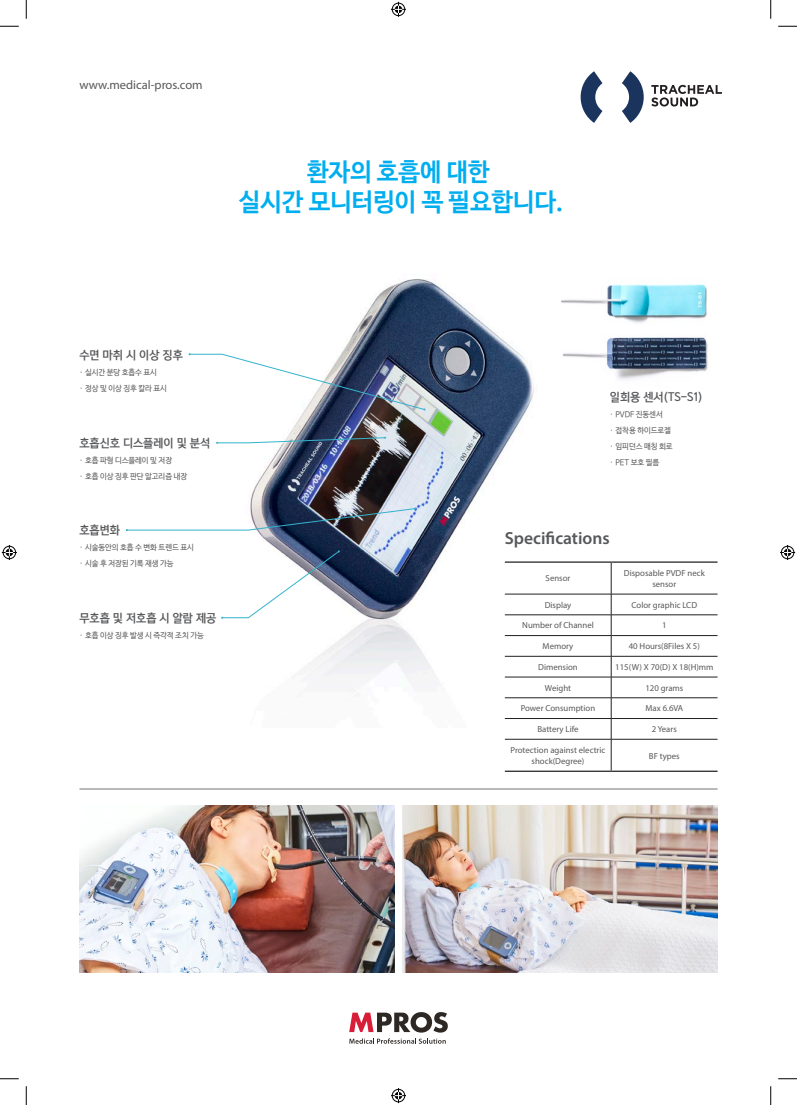
<style>
.page{position:relative;width:797px;height:1105px;background:#fff}
.page>*{position:absolute;margin:0;border:0;box-sizing:border-box;transform-origin:0 0}
.t1{font:25px "Nanum Barun Gothic OTF Bold";letter-spacing:-.005em;color:#00aeef}
.t2{font:600 17.5px "Myriad Pro";color:#57585a}
.t3{font:12.5px "Myriad Pro";color:#57585a}
.t4{font:11px "Yoon Gothic Pro 770";letter-spacing:-.01em;color:#57585a;scale:.95 1}
.t5{font:8.75px/11.2px "Myriad Pro";color:#57585a;text-align:center}
.t6{font:8px "Nanum Barun Gothic OTF";letter-spacing:-.01em;color:#57585a;scale:.95 1}
.s1{font-family:"Yoon Gothic Pro 750"}
</style>
<div class="page">
<img style="left:561px;top:284px;width:147px;height:96px">
<img style="left:227px;top:279px;width:334px;height:440px">
<img style="left:189px;top:354px;width:236px;height:56px">
<svg style="left:216px;top:437px;width:170px;height:6px"></svg>
<svg style="left:221px;top:551px;width:118px;height:67px"></svg>
<img style="left:126px;top:508px;width:289px;height:23px">
<hr style="left:611px;top:563px;width:1px;height:31px;background:#231f20">
<hr style="left:505px;top:594px;width:106px;height:1px;background:#231f20">
<hr style="left:611px;top:594px;width:106px;height:1px;background:#231f20">
<hr style="left:505px;top:615px;width:106px;height:1px;background:#231f20">
<hr style="left:611px;top:615px;width:106px;height:1px;background:#231f20">
<hr style="left:505px;top:635px;width:106px;height:1px;background:#231f20">
<hr style="left:611px;top:635px;width:106px;height:1px;background:#231f20">
<hr style="left:505px;top:656px;width:106px;height:1px;background:#231f20">
<hr style="left:611px;top:656px;width:106px;height:1px;background:#231f20">
<hr style="left:505px;top:677px;width:106px;height:1px;background:#231f20">
<hr style="left:611px;top:677px;width:106px;height:1px;background:#231f20">
<hr style="left:505px;top:697px;width:106px;height:1px;background:#231f20">
<hr style="left:611px;top:697px;width:106px;height:1px;background:#231f20">
<hr style="left:505px;top:718px;width:106px;height:1px;background:#231f20">
<hr style="left:611px;top:718px;width:106px;height:1px;background:#231f20">
<svg style="left:611px;top:594px;width:1px;height:145px"></svg>
<hr style="left:505px;top:739px;width:106px;height:1px;background:#231f20">
<hr style="left:611px;top:739px;width:106px;height:1px;background:#231f20">
<hr style="left:611px;top:739px;width:1px;height:32px;background:#231f20">
<hr style="left:505px;top:771px;width:106px;height:1px;background:#231f20">
<hr style="left:611px;top:771px;width:106px;height:1px;background:#231f20">
<hr style="left:505px;top:561px;width:106px;height:2px;background:#231f20">
<hr style="left:611px;top:561px;width:106px;height:2px;background:#231f20">
<svg style="left:651px;top:85px;width:71px;height:22px"></svg>
<svg style="left:580px;top:71px;width:22px;height:52px"></svg>
<svg style="left:622px;top:71px;width:21px;height:52px"></svg>
<svg style="left:349px;top:1012px;width:99px;height:20px"></svg>
<svg style="left:349px;top:1038px;width:97px;height:6px"></svg>
<img style="left:79px;top:806px;width:316px;height:166px">
<img style="left:402px;top:806px;width:315px;height:166px">
<hr style="left:79px;top:788px;width:638px;height:2px;background:#231f20">
<svg style="left:0;top:25px;width:19px;height:2px"></svg>
<svg style="left:778px;top:25px;width:19px;height:2px"></svg>
<svg style="left:0;top:1078px;width:19px;height:1px"></svg>
<svg style="left:778px;top:1078px;width:19px;height:1px"></svg>
<svg style="left:25px;top:0;width:2px;height:19px"></svg>
<svg style="left:25px;top:1086px;width:2px;height:19px"></svg>
<svg style="left:770px;top:0;width:1px;height:19px"></svg>
<svg style="left:770px;top:1086px;width:1px;height:19px"></svg>
<svg style="left:391px;top:2px;width:15px;height:15px"></svg>
<svg style="left:391px;top:1088px;width:15px;height:15px"></svg>
<svg style="left:2px;top:545px;width:15px;height:15px"></svg>
<svg style="left:780px;top:545px;width:15px;height:15px"></svg>
<p class="t3" style="left:79px;top:77px;width:125px">www.medical-pros.com</p>
<p class="t1" style="left:307px;top:160px;width:184px">환자의 호흡에 대한</p>
<p class="t1" style="left:239px;top:190px;width:326px">실시간 모니터링이 꼭 필요합니다.</p>
<p class="t4" style="left:79px;top:347px;width:110px">수면 마취 시 이상 징후</p>
<p class="t6" style="left:79px;top:368px;width:83px"><span class="s1">·</span> 실시간 분당 호흡수 표시</p>
<p class="t6" style="left:79px;top:384px;width:94px"><span class="s1">·</span> 정상 및 이상 징후 칼라 표시</p>
<p class="t4" style="left:79px;top:435px;width:139px">호흡신호 디스플레이 및 분석</p>
<p class="t6" style="left:79px;top:456px;width:99px"><span class="s1">·</span> 호흡 파형 디스플레이 및 저장</p>
<p class="t6" style="left:79px;top:472px;width:115px"><span class="s1">·</span> 호흡 이상 징후 판단 알고리즘 내장</p>
<p class="t4" style="left:79px;top:522px;width:44px">호흡변화</p>
<p class="t6" style="left:79px;top:544px;width:122px"><span class="s1">·</span> 시술동안의 호흡 수 변화 트렌드 표시</p>
<p class="t6" style="left:79px;top:560px;width:101px"><span class="s1">·</span> 시술 후 저장된 기록 재생 가능</p>
<p class="t4" style="left:79px;top:610px;width:146px">무호흡 및 저호흡 시 알람 제공</p>
<p class="t6" style="left:79px;top:631px;width:132px"><span class="s1">·</span> 호흡 이상 징후 발생 시 즉각적 조치 가능</p>
<p class="t4" style="left:610px;top:389px;width:99px">일회용 센서(TS-S1)</p>
<p class="t6" style="left:610px;top:410px;width:57px"><span class="s1">·</span> PVDF 진동센서</p>
<p class="t6" style="left:610px;top:426px;width:66px"><span class="s1">·</span> 접착용 하이드로젤</p>
<p class="t6" style="left:610px;top:442px;width:67px"><span class="s1">·</span> 임피던스 매칭 회로</p>
<p class="t6" style="left:610px;top:458px;width:53px"><span class="s1">·</span> PET 보호 필름</p>
<p class="t2" style="left:505px;top:527px;width:106px">Specifications</p>
<p class="t5" style="left:545px;top:573px;width:26px">Sensor</p>
<p class="t5" style="left:624px;top:567px;width:82px">Disposable PVDF neck sensor</p>
<p class="t5" style="left:544px;top:599px;width:28px">Display</p>
<p class="t5" style="left:631px;top:599px;width:67px">Color graphic LCD</p>
<p class="t5" style="left:522px;top:620px;width:73px">Number of Channel</p>
<p class="t5" style="left:662px;top:620px;width:6px">1</p>
<p class="t5" style="left:542px;top:640px;width:32px">Memory</p>
<p class="t5" style="left:628px;top:640px;width:73px">40 Hours(8Files X 5)</p>
<p class="t5" style="left:538px;top:661px;width:41px">Dimension</p>
<p class="t5" style="left:615px;top:661px;width:100px">115(W) X 70(D) X 18(H)mm</p>
<p class="t5" style="left:545px;top:682px;width:28px">Weight</p>
<p class="t5" style="left:645px;top:682px;width:39px">120 grams</p>
<p class="t5" style="left:521px;top:703px;width:76px">Power Consumption</p>
<p class="t5" style="left:645px;top:703px;width:39px">Max 6.6VA</p>
<p class="t5" style="left:537px;top:723px;width:43px">Battery Life</p>
<p class="t5" style="left:652px;top:723px;width:26px">2 Years</p>
<p class="t5" style="left:510px;top:744px;width:96px">Protection against electric shock(Degree)</p>
<p class="t5" style="left:649px;top:750px;width:32px">BF types</p>
</div>
